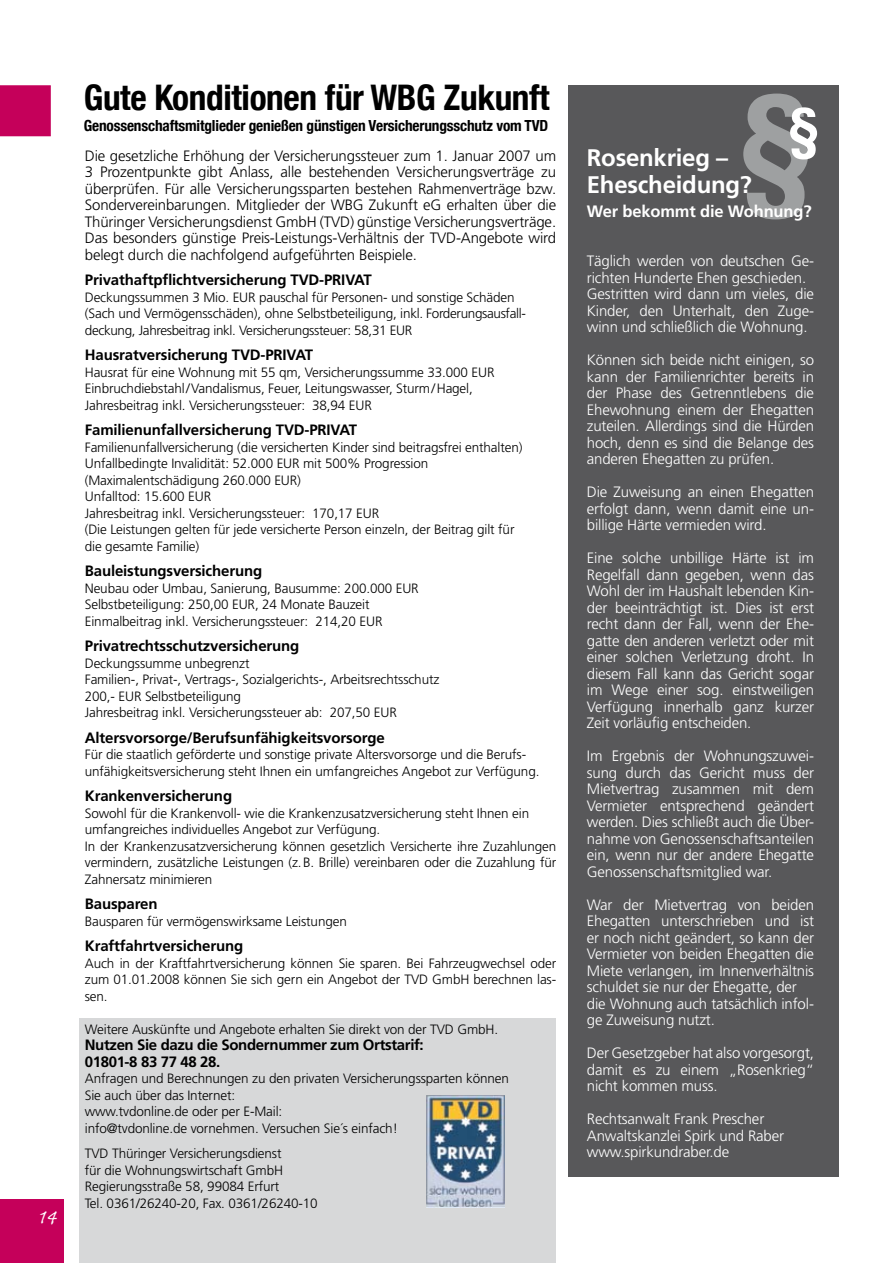
<style>
.page{position:relative;width:893px;height:1263px;background:#fff}
.page>*{position:absolute;margin:0;border:0;box-sizing:border-box;transform-origin:0 0}
.t1{font:700 condensed 35.25px "Helvetica Neue";letter-spacing:-.01em;color:#000}
.t2{font:25.5px "Caflisch Script Pro";color:#fff}
.t3{font:700 24px/27px "Frutiger";letter-spacing:-.01em;color:#fff}
.t4{font:700 16.5px "Frutiger";letter-spacing:-.01em;color:#fff}
.t5{font:700 condensed 15.3px "Helvetica Neue";letter-spacing:-.01em;color:#000}
.t6{font:300 15px/16.5px "Frutiger";letter-spacing:-.01em;color:#fff;text-align:justify}
.t7{font:300 15px/16.5px "Frutiger";letter-spacing:-.01em;color:#000;text-align:justify}
.t8{font:700 15px/16.5px "Frutiger";letter-spacing:-.01em;color:#000}
.t9{font:300 13.5px/16.5px "Frutiger";letter-spacing:-.01em;color:#000}
</style>
<div class="page">
<div style="left:79px;top:1018px;width:477px;height:245px;background:#d7d8d9"></div>
<div style="left:0;top:1199px;width:64px;height:64px;background:#c5005a"></div>
<div style="left:568px;top:85px;width:270px;height:1092px;background:#58585a"></div>
<div style="left:0;top:85px;width:51px;height:51px;background:#c5005a"></div>
<img style="left:426px;top:1095px;width:79px;height:112px">
<svg style="left:743px;top:94px;width:74px;height:125px"></svg>
<h2 class="t2" style="left:37px;top:1203px;width:21px">14</h2>
<h1 class="t1" style="left:84px;top:76px;width:467px">Gute Konditionen für WBG Zukunft</h1>
<p class="t5" style="left:84px;top:116px;width:466px">Genossenschaftsmitglieder genießen günstigen Versicherungsschutz vom TVD</p>
<p class="t7" style="left:85px;top:147px;width:473px">Die gesetzliche Erhöhung der Versicherungssteuer zum 1. Januar 2007 um 3 Prozentpunkte gibt Anlass, alle bestehenden Versicherungsverträge zu überprüfen. Für alle Versicherungssparten bestehen Rahmenverträge bzw.<br>Sondervereinbarungen. Mitglieder der WBG Zukunft eG erhalten über die Thüringer Versicherungsdienst GmbH (TVD) günstige Versicherungsverträge.<br>Das besonders günstige Preis-Leistungs-Verhältnis der TVD-Angebote wird belegt durch die nachfolgend aufgeführten Beispiele.</p>
<p class="t8" style="left:85px;top:271px;width:289px">Privathaftpflichtversicherung TVD-PRIVAT</p>
<p class="t9" style="left:85px;top:289px;width:443px">Deckungssummen 3 Mio. EUR pauschal für Personen- und sonstige Schäden (Sach und Vermögensschäden), ohne Selbstbeteiligung, inkl. Forderungsausfall&shy;deckung, Jahresbeitrag inkl. Versicherungssteuer: 58,31 EUR</p>
<p class="t8" style="left:85px;top:346px;width:230px">Hausratversicherung TVD-PRIVAT</p>
<p class="t9" style="left:85px;top:364px;width:411px">Hausrat für eine Wohnung mit 55 qm, Versicherungssumme 33.000 EUR<br>Einbruchdiebstahl/Vandalismus, Feuer, Leitungswasser, Sturm/Hagel,<br>Jahresbeitrag inkl. Versicherungssteuer: 38,94 EUR</p>
<p class="t8" style="left:85px;top:421px;width:274px">Familienunfallversicherung TVD-PRIVAT</p>
<p class="t9" style="left:85px;top:439px;width:439px">Familienunfallversicherung (die versicherten Kinder sind beitragsfrei enthalten)<br>Unfallbedingte Invalidität: 52.000 EUR mit 500% Progression (Maximalentschädigung 260.000 EUR)<br>Unfalltod: 15.600 EUR<br>Jahresbeitrag inkl. Versicherungssteuer: 170,17 EUR<br>(Die Leistungen gelten für jede versicherte Person einzeln, der Beitrag gilt für die gesamte Familie)</p>
<p class="t8" style="left:85px;top:562px;width:179px">Bauleistungsversicherung</p>
<p class="t9" style="left:85px;top:580px;width:335px">Neubau oder Umbau, Sanierung, Bausumme: 200.000 EUR<br>Selbstbeteiligung: 250,00 EUR, 24 Monate Bauzeit<br>Einmalbeitrag inkl. Versicherungssteuer: 214,20 EUR</p>
<p class="t8" style="left:85px;top:637px;width:216px">Privatrechtsschutzversicherung</p>
<p class="t9" style="left:85px;top:655px;width:356px">Deckungssumme unbegrenzt<br>Familien-, Privat-, Vertrags-, Sozialgerichts-, Arbeitsrechtsschutz 200,- EUR Selbstbeteiligung<br>Jahresbeitrag inkl. Versicherungssteuer ab: 207,50 EUR</p>
<p class="t8" style="left:85px;top:729px;width:301px">Altersvorsorge/Berufsunfähigkeitsvorsorge</p>
<p class="t9" style="left:85px;top:746px;width:456px">Für die staatlich geförderte und sonstige private Altersvorsorge und die Berufs&shy;unfähigkeitsversicherung steht Ihnen ein umfangreiches Angebot zur Verfügung.</p>
<p class="t8" style="left:85px;top:787px;width:149px">Krankenversicherung</p>
<p class="t9" style="left:85px;top:805px;width:473px">Sowohl für die Krankenvoll- wie die Krankenzusatzversicherung steht Ihnen ein umfangreiches individuelles Angebot zur Verfügung.<br>In der Krankenzusatzversicherung können gesetzlich Versicherte ihre Zuzahlungen vermindern, zusätzliche Leistungen (z.B. Brille) vereinbaren oder die Zuzahlung für Zahnersatz minimieren</p>
<p class="t8" style="left:85px;top:895px;width:74px">Bausparen</p>
<p class="t9" style="left:85px;top:913px;width:264px">Bausparen für vermögenswirksame Leistungen</p>
<p class="t8" style="left:85px;top:937px;width:160px">Kraftfahrtversicherung</p>
<p class="t9" style="left:85px;top:955px;width:473px;text-align:justify">Auch in der Kraftfahrtversicherung können Sie sparen. Bei Fahrzeugwechsel oder zum 01.01.2008 können Sie sich gern ein Angebot der TVD GmbH berechnen las&shy;sen.</p>
<p class="t9" style="left:85px;top:1021px;width:415px">Weitere Auskünfte und Angebote erhalten Sie direkt von der TVD GmbH.</p>
<p class="t8" style="left:85px;top:1036px;width:340px">Nutzen Sie dazu die Sondernummer zum Ortstarif:<br>01801-8 83 77 48 28.</p>
<p class="t9" style="left:85px;top:1070px;width:426px">Anfragen und Berechnungen zu den privaten Versicherungssparten können Sie auch über das Internet:<br>www.tvdonline.de oder per E-Mail:<br>info@tvdonline.de vornehmen. Versuchen Sie´s einfach!</p>
<p class="t9" style="left:85px;top:1145px;width:234px">TVD Thüringer Versicherungsdienst<br>für die Wohnungswirtschaft GmbH Regierungsstraße 58, 99084 Erfurt<br>Tel. 0361/26240-20, Fax. 0361/26240-10</p>
<h3 class="t3" style="left:587px;top:144px;width:167px">Rosenkrieg –<br>Ehescheidung?</h3>
<p class="t4" style="left:587px;top:201px;width:226px">Wer bekommt die Wohnung?</p>
<p class="t6" style="left:587px;top:253px;width:229px;text-align:left">Täglich werden von deutschen Ge&shy;richten Hunderte Ehen geschieden.<br>Gestritten wird dann um vieles, die Kinder, den Unterhalt, den Zuge&shy;winn und schließlich die Wohnung.</p>
<p class="t6" style="left:587px;top:352px;width:229px">Können sich beide nicht einigen, so kann der Familienrichter bereits in der Phase des Getrenntlebens die Ehewohnung einem der Ehegatten zuteilen. Allerdings sind die Hürden hoch, denn es sind die Belange des anderen Ehegatten zu prüfen.</p>
<p class="t6" style="left:587px;top:484px;width:229px">Die Zuweisung an einen Ehegatten erfolgt dann, wenn damit eine un&shy;billige Härte vermieden wird.</p>
<p class="t6" style="left:587px;top:550px;width:229px">Eine solche unbillige Härte ist im Regelfall dann gegeben, wenn das Wohl der im Haushalt lebenden Kin&shy;der beeinträchtigt ist. Dies ist erst recht dann der Fall, wenn der Ehe&shy;gatte den anderen verletzt oder mit einer solchen Verletzung droht. In diesem Fall kann das Gericht sogar im Wege einer sog. einstweiligen Verfügung innerhalb ganz kurzer Zeit vorläufig entscheiden.</p>
<p class="t6" style="left:587px;top:748px;width:229px">Im Ergebnis der Wohnungszuwei&shy;sung durch das Gericht muss der Mietvertrag zusammen mit dem Vermieter entsprechend geändert werden. Dies schließt auch die Über&shy;nahme von Genossenschaftsanteilen ein, wenn nur der andere Ehegatte Genossenschaftsmitglied war.</p>
<p class="t6" style="left:587px;top:896px;width:229px;text-align:left">War der Mietvertrag von beiden<br>Ehegatten unterschrieben und ist er noch nicht geändert, so kann der<br>Vermieter von beiden Ehegatten die<br>Miete verlangen, im Innenverhältnis schuldet sie nur der Ehegatte, der die Wohnung auch tatsächlich infol&shy;ge Zuweisung nutzt.</p>
<p class="t6" style="left:587px;top:1045px;width:229px">Der Gesetzgeber hat also vorgesorgt, damit es zu einem „Rosenkrieg“ nicht kommen muss.</p>
<p class="t6" style="left:587px;top:1111px;width:199px;text-align:left">Rechtsanwalt Frank Prescher<br>Anwaltskanzlei Spirk und Raber www.spirkundraber.de</p>
</div>
